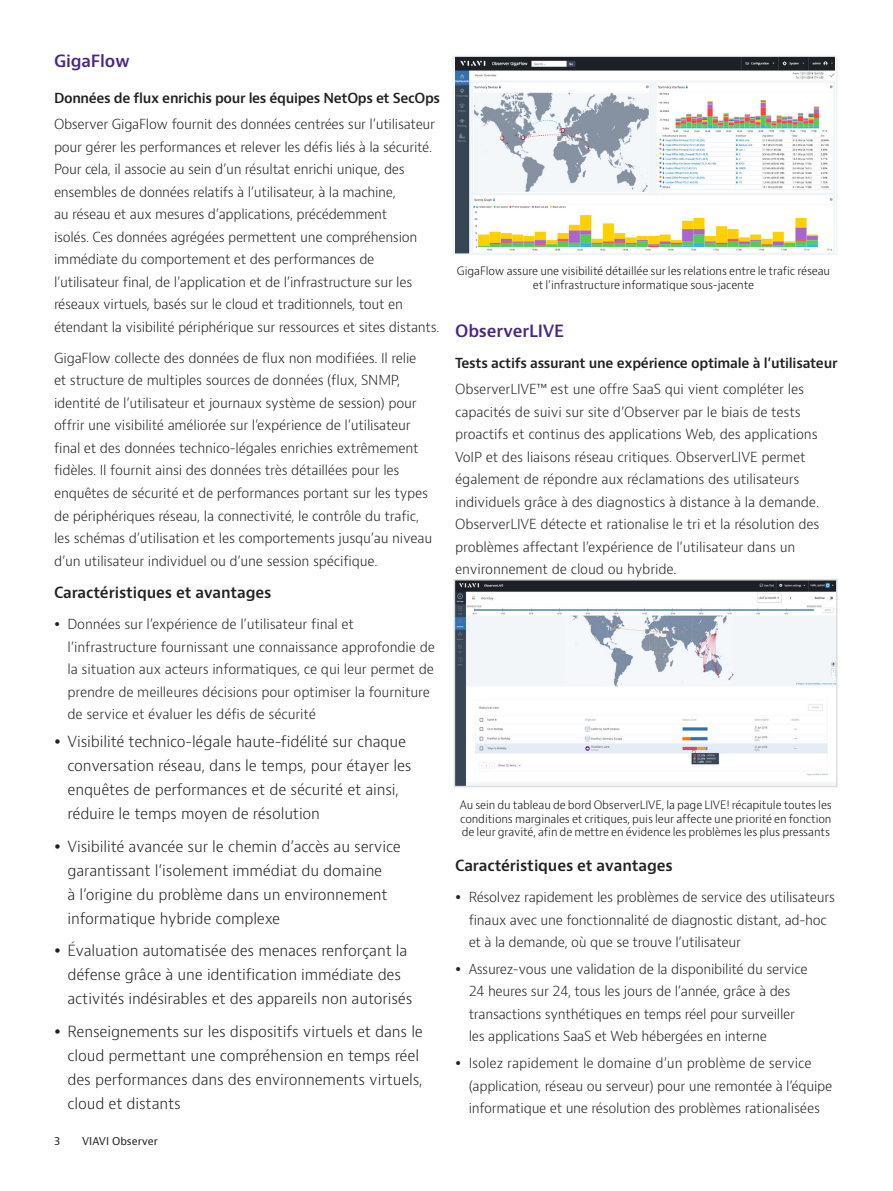
<style>
.page{position:relative;width:893px;height:1191px;background:#fff}
.page>*{position:absolute;margin:0;border:0;box-sizing:border-box;transform-origin:0 0}
.H2_Heading_Purple_12{font:600 16.5px "Bernino Sans";letter-spacing:-.01em;color:#4a2785}
.t1{font:300 15px/24px "Bernino Sans";letter-spacing:-.01em;color:#231f20}
.Body_text_8_12_5{font:600 15px "Bernino Sans";letter-spacing:-.01em;color:#231f20}
.Body_text_8_12_5-2{font:300 13.5px/22.5px "Bernino Sans";letter-spacing:-.02em;color:#231f20}
.H3_Heading_Level_3{font:600 13.5px "Bernino Sans";letter-spacing:-.025em;color:#231f20}
.t2{font:300 11.25px/13.5px "Bernino Sans";letter-spacing:-.01em;color:#110a0c;text-align:center}
.t3{font:10.5px "Bernino Sans";color:#231f20}
</style>
<div class="page">
<svg style="left:453px;top:56px;width:384px;height:199px"></svg>
<img style="left:457px;top:582px;width:377px;height:202px">
<div style="left:454px;top:579px;width:383px;height:208px;border:2px solid #dcdddf"></div>
<p class="H2_Heading_Purple_12" style="left:54px;top:51px;width:77px">GigaFlow</p>
<p class="H3_Heading_Level_3" style="left:54px;top:89px;width:388px">Données de flux enrichis pour les équipes NetOps et SecOps</p>
<p class="Body_text_8_12_5-2" style="left:54px;top:113px;width:387px">Observer GigaFlow fournit des données centrées sur l’utilisateur pour gérer les performances et relever les défis liés à la sécurité.<br>Pour cela, il associe au sein d’un résultat enrichi unique, des ensembles de données relatifs à l’utilisateur, à la machine,<br>au réseau et aux mesures d’applications, précédemment<br>isolés. Ces données agrégées permettent une compréhension immédiate du comportement et des performances de l’utilisateur final, de l’application et de l’infrastructure sur les réseaux virtuels, basés sur le cloud et traditionnels, tout en étendant la visibilité périphérique sur ressources et sites distants.</p>
<p class="Body_text_8_12_5-2" style="left:54px;top:347px;width:380px">GigaFlow collecte des données de flux non modifiées. Il relie et structure de multiples sources de données (flux, SNMP, identité de l’utilisateur et journaux système de session) pour offrir une visibilité améliorée sur l’expérience de l’utilisateur final et des données technico-légales enrichies extrêmement fidèles. Il fournit ainsi des données très détaillées pour les enquêtes de sécurité et de performances portant sur les types de périphériques réseau, la connectivité, le contrôle du trafic, les schémas d’utilisation et les comportements jusqu’au niveau d’un utilisateur individuel ou d’une session spécifique.</p>
<p class="Body_text_8_12_5" style="left:54px;top:583px;width:219px">Caractéristiques et avantages</p>
<p class="Body_text_8_12_5-2" style="left:68px;top:613px;width:369px">Données sur l’expérience de l’utilisateur final et l’infrastructure fournissant une connaissance approfondie de la situation aux acteurs informatiques, ce qui leur permet de prendre de meilleures décisions pour optimiser la fourniture de service et évaluer les défis de sécurité</p>
<p class="t1" style="left:68px;top:730px;width:346px">Visibilité technico-légale haute-fidélité sur chaque conversation réseau, dans le temps, pour étayer les enquêtes de performances et de sécurité et ainsi, réduire le temps moyen de résolution</p>
<p class="t1" style="left:68px;top:834px;width:335px">Visibilité avancée sur le chemin d’accès au service garantissant l’isolement immédiat du domaine<br>à l’origine du problème dans un environnement informatique hybride complexe</p>
<p class="t1" style="left:68px;top:939px;width:346px">Évaluation automatisée des menaces renforçant la défense grâce à une identification immédiate des activités indésirables et des appareils non autorisés</p>
<p class="t1" style="left:68px;top:1019px;width:357px">Renseignements sur les dispositifs virtuels et dans le cloud permettant une compréhension en temps réel des performances dans des environnements virtuels, cloud et distants</p>
<p class="t3" style="left:54px;top:1134px;width:8px">3</p>
<p class="t3" style="left:82px;top:1134px;width:77px">VIAVI Observer</p>
<p class="t2" style="left:457px;top:264px;width:375px">GigaFlow assure une visibilité détaillée sur les relations entre le trafic réseau et l’infrastructure informatique sous-jacente</p>
<p class="H2_Heading_Purple_12" style="left:455px;top:320px;width:111px">ObserverLIVE</p>
<p class="H3_Heading_Level_3" style="left:455px;top:354px;width:384px">Tests actifs assurant une expérience optimale à l’utilisateur</p>
<p class="Body_text_8_12_5-2" style="left:455px;top:378px;width:366px">ObserverLIVE™ est une offre SaaS qui vient compléter les capacités de suivi sur site d’Observer par le biais de tests proactifs et continus des applications Web, des applications VoIP et des liaisons réseau critiques. ObserverLIVE permet également de répondre aux réclamations des utilisateurs individuels grâce à des diagnostics à distance à la demande.<br>ObserverLIVE détecte et rationalise le tri et la résolution des problèmes affectant l’expérience de l’utilisateur dans un environnement de cloud ou hybride.</p>
<p class="t2" style="left:460px;top:798px;width:374px;text-align:justify">Au sein du tableau de bord ObserverLIVE, la page LIVE! récapitule toutes les conditions marginales et critiques, puis leur affecte une priorité en fonction de leur gravité, afin de mettre en évidence les problèmes les plus pressants</p>
<p class="Body_text_8_12_5" style="left:455px;top:856px;width:219px">Caractéristiques et avantages</p>
<p class="Body_text_8_12_5-2" style="left:469px;top:886px;width:368px">Résolvez rapidement les problèmes de service des utilisateurs finaux avec une fonctionnalité de diagnostic distant, ad-hoc et à la demande, où que se trouve l’utilisateur</p>
<p class="Body_text_8_12_5-2" style="left:469px;top:958px;width:340px">Assurez-vous une validation de la disponibilité du service 24 heures sur 24, tous les jours de l’année, grâce à des transactions synthétiques en temps réel pour surveiller les applications SaaS et Web hébergées en interne</p>
<p class="Body_text_8_12_5-2" style="left:469px;top:1052px;width:365px">Isolez rapidement le domaine d’un problème de service (application, réseau ou serveur) pour une remontée à l’équipe informatique et une résolution des problèmes rationalisées</p>
</div>
